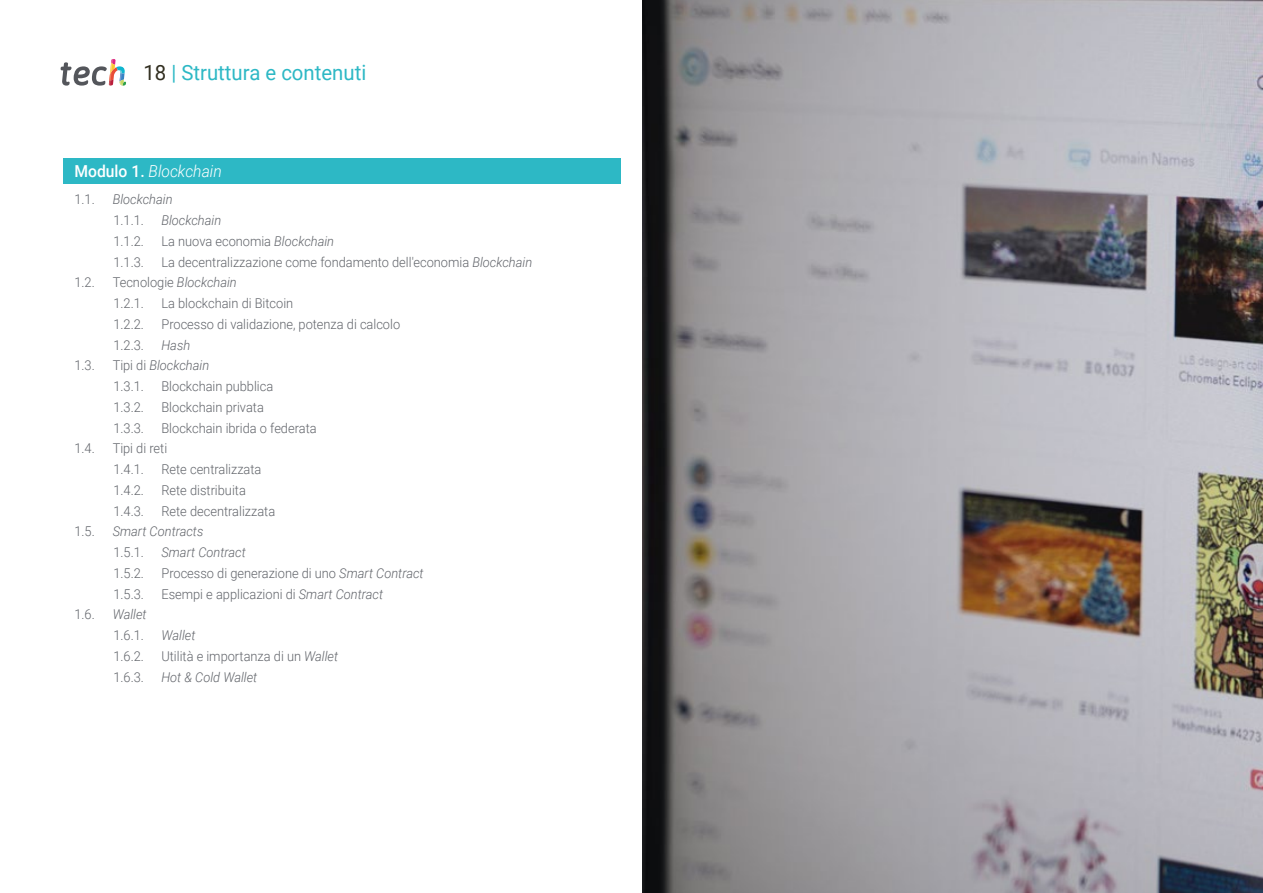
<style>
.page{position:relative;width:1263px;height:893px;background:#fff}
.page>*{position:absolute;margin:0;border:0;box-sizing:border-box;transform-origin:0 0}
.t1{font:21px "Roboto";color:#2db8c5}
.t2{font:italic 300 16.5px "Roboto";color:#fff;scale:.95 1}
.t3{font:300 13.5px/20.7px "Roboto";color:#61646a;scale:.95 1}
.t4{font:italic 300 13.5px "Roboto";color:#61646a;scale:.95 1}
.s1{color:#312e20}
.s2{font-weight:500;font-style:normal}
.s3{font-style:italic}
</style>
<div class="page">
<img style="left:642px;top:0;width:621px;height:893px">
<div style="left:63px;top:159px;width:558px;height:25px;background:#2db8c5"></div>
<svg style="left:61px;top:59px;width:65px;height:27px"></svg>
<h1 class="t1" style="left:144px;top:57px;width:224px"><span class="s1">18</span> | Struttura e contenuti</h1>
<p class="t2" style="left:74px;top:160px;width:157px"><span class="s2">Modulo 1.</span> Blockchain</p>
<p class="t3" style="left:74px;top:189px;width:23px">1.1.</p>
<p class="t4" style="left:113px;top:190px;width:65px">Blockchain</p>
<p class="t3" style="left:113px;top:209px;width:34px">1.1.1.</p>
<p class="t4" style="left:161px;top:211px;width:65px">Blockchain</p>
<p class="t3" style="left:113px;top:230px;width:34px">1.1.2.</p>
<p class="t3" style="left:161px;top:230px;width:183px">La nuova economia <span class="s3">Blockchain</span></p>
<p class="t3" style="left:113px;top:251px;width:34px">1.1.3.</p>
<p class="t3" style="left:161px;top:251px;width:392px">La decentralizzazione come fondamento dell'economia <span class="s3">Blockchain</span></p>
<p class="t3" style="left:74px;top:272px;width:23px">1.2.</p>
<p class="t3" style="left:113px;top:272px;width:132px">Tecnologie <span class="s3">Blockchain<br></span>1.2.1.</p>
<p class="t3" style="left:161px;top:292px;width:140px">La blockchain di Bitcoin</p>
<p class="t3" style="left:113px;top:313px;width:34px">1.2.2.</p>
<p class="t3" style="left:161px;top:313px;width:253px">Processo di validazione, potenza di calcolo</p>
<p class="t3" style="left:113px;top:334px;width:34px">1.2.3.</p>
<p class="t4" style="left:161px;top:335px;width:32px">Hash</p>
<p class="t3" style="left:74px;top:355px;width:23px">1.3.</p>
<p class="t3" style="left:113px;top:355px;width:103px">Tipi di <span class="s3">Blockchain<br></span>1.3.1.</p>
<p class="t3" style="left:161px;top:375px;width:119px">Blockchain pubblica</p>
<p class="t3" style="left:113px;top:396px;width:34px">1.3.2.</p>
<p class="t3" style="left:161px;top:396px;width:109px">Blockchain privata</p>
<p class="t3" style="left:113px;top:417px;width:34px">1.3.3.</p>
<p class="t3" style="left:161px;top:417px;width:165px">Blockchain ibrida o federata</p>
<p class="t3" style="left:74px;top:438px;width:23px">1.4.</p>
<p class="t3" style="left:113px;top:438px;width:59px">Tipi di reti<br>1.4.1.</p>
<p class="t3" style="left:161px;top:458px;width:107px">Rete centralizzata</p>
<p class="t3" style="left:113px;top:479px;width:34px">1.4.2.</p>
<p class="t3" style="left:161px;top:479px;width:90px">Rete distribuita</p>
<p class="t3" style="left:113px;top:500px;width:34px">1.4.3.</p>
<p class="t3" style="left:161px;top:500px;width:121px">Rete decentralizzata</p>
<p class="t3" style="left:74px;top:521px;width:23px">1.5.</p>
<p class="t4" style="left:113px;top:522px;width:97px">Smart Contracts</p>
<p class="t3" style="left:113px;top:541px;width:34px">1.5.1.</p>
<p class="t4" style="left:161px;top:543px;width:90px">Smart Contract</p>
<p class="t3" style="left:113px;top:562px;width:34px">1.5.2.</p>
<p class="t3" style="left:161px;top:562px;width:277px">Processo di generazione di uno <span class="s3">Smart Contract</span></p>
<p class="t3" style="left:113px;top:583px;width:34px">1.5.3.</p>
<p class="t3" style="left:161px;top:583px;width:235px">Esempi e applicazioni di <span class="s3">Smart Contract</span></p>
<p class="t3" style="left:74px;top:604px;width:23px">1.6.</p>
<p class="t4" style="left:113px;top:605px;width:37px">Wallet</p>
<p class="t3" style="left:113px;top:624px;width:34px">1.6.1.</p>
<p class="t4" style="left:161px;top:626px;width:37px">Wallet</p>
<p class="t3" style="left:113px;top:645px;width:34px">1.6.2.</p>
<p class="t3" style="left:161px;top:645px;width:188px">Utilità e importanza di un <span class="s3">Wallet</span></p>
<p class="t3" style="left:113px;top:666px;width:34px">1.6.3.</p>
<p class="t4" style="left:161px;top:667px;width:102px">Hot &amp; Cold Wallet</p>
</div>
